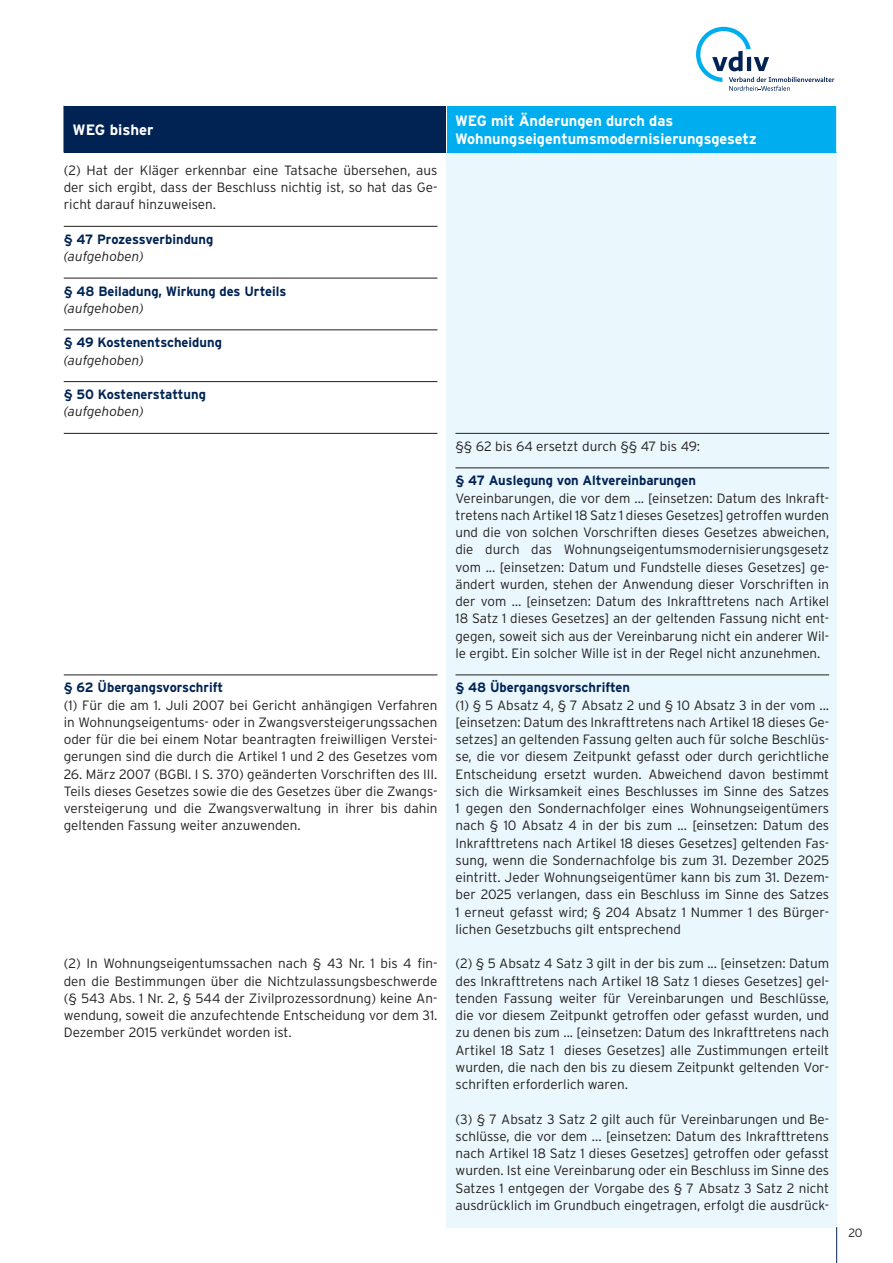
<style>
.page{position:relative;width:893px;height:1263px;background:#fff}
.page>*{position:absolute;margin:0;border:0;box-sizing:border-box;transform-origin:0 0}
.t1{font:700 15px/18px "Interstate";color:#fff}
.t2{font:300 13.5px/17.2px "Interstate";color:#231f20;text-align:justify}
.t3{font:700 13.5px "Interstate";color:#002354;scale:.96 1}
.t4{font:italic 300 13.5px "Interstate";color:#231f20}
.t5{font:300 12px "Interstate";color:#231f20}
</style>
<div class="page">
<div style="left:446px;top:141px;width:391px;height:1086px;background:#eaf7fd"></div>
<svg style="left:696px;top:27px;width:138px;height:64px"></svg>
<hr style="left:836px;top:1227px;width:1px;height:36px;background:#002354">
<div style="left:64px;top:106px;width:382px;height:47px;background:#002354"></div>
<div style="left:446px;top:106px;width:391px;height:47px;background:#00aeef"></div>
<hr style="left:446px;top:106px;width:1px;height:47px;background:#fff">
<hr style="left:836px;top:106px;width:1px;height:47px;background:#fff">
<hr style="left:64px;top:226px;width:373px;height:1px;background:#231f20">
<hr style="left:64px;top:278px;width:373px;height:1px;background:#231f20">
<hr style="left:64px;top:330px;width:373px;height:1px;background:#231f20">
<hr style="left:64px;top:381px;width:373px;height:1px;background:#231f20">
<hr style="left:64px;top:433px;width:373px;height:1px;background:#231f20">
<hr style="left:64px;top:675px;width:373px;height:1px;background:#231f20">
<hr style="left:455px;top:433px;width:374px;height:1px;background:#231f20">
<hr style="left:455px;top:468px;width:374px;height:1px;background:#231f20">
<hr style="left:455px;top:675px;width:374px;height:1px;background:#231f20">
<p class="t1" style="left:72px;top:121px;width:83px">WEG bisher</p>
<p class="t1" style="left:455px;top:112px;width:303px">WEG mit Änderungen durch das<br>Wohnungseigentumsmodernisierungsgesetz</p>
<p class="t2" style="left:64px;top:161px;width:375px">(2) Hat der Kläger erkennbar eine Tatsache übersehen, aus der sich ergibt, dass der Beschluss nichtig ist, so hat das Ge&shy;richt darauf hinzuweisen.</p>
<p class="t3" style="left:64px;top:231px;width:157px">§ 47 Prozessverbindung</p>
<p class="t4" style="left:64px;top:249px;width:81px">(aufgehoben)</p>
<p class="t3" style="left:64px;top:283px;width:233px">§ 48 Beiladung, Wirkung des Urteils</p>
<p class="t4" style="left:64px;top:300px;width:81px">(aufgehoben)</p>
<p class="t3" style="left:64px;top:335px;width:166px">§ 49 Kostenentscheidung</p>
<p class="t4" style="left:64px;top:352px;width:81px">(aufgehoben)</p>
<p class="t3" style="left:64px;top:387px;width:150px">§ 50 Kostenerstattung</p>
<p class="t4" style="left:64px;top:404px;width:81px">(aufgehoben)</p>
<p class="t3" style="left:64px;top:680px;width:168px">§ 62 Übergangsvorschrift</p>
<p class="t2" style="left:64px;top:696px;width:375px">(1) Für die am 1. Juli 2007 bei Gericht anhängigen Verfahren in Wohnungseigentums- oder in Zwangsversteigerungssachen oder für die bei einem Notar beantragten freiwilligen Verstei&shy;gerungen sind die durch die Artikel 1 und 2 des Gesetzes vom</p>
<p class="t2" style="left:64px;top:765px;width:375px">26. März 2007 (BGBl. I S. 370) geänderten Vorschriften des III.<br>Teils dieses Gesetzes sowie die des Gesetzes über die Zwangs&shy;versteigerung und die Zwangsverwaltung in ihrer bis dahin geltenden Fassung weiter anzuwenden.</p>
<p class="t2" style="left:64px;top:955px;width:375px">(2) In Wohnungseigentumssachen nach § 43 Nr. 1 bis 4 fin&shy;den die Bestimmungen über die Nichtzulassungsbeschwerde (§ 543 Abs. 1 Nr. 2, § 544 der Zivilprozessordnung) keine An&shy;wendung, soweit die anzufechtende Entscheidung vor dem 31.<br>Dezember 2015 verkündet worden ist.</p>
<p class="t2" style="left:455px;top:437px;width:246px">§§ 62 bis 64 ersetzt durch §§ 47 bis 49:</p>
<p class="t3" style="left:455px;top:473px;width:252px">§ 47 Auslegung von Altvereinbarungen</p>
<p class="t2" style="left:455px;top:489px;width:375px">Vereinbarungen, die vor dem ... [einsetzen: Datum des Inkraft&shy;tretens nach Artikel 18 Satz 1 dieses Gesetzes] getroffen wurden und die von solchen Vorschriften dieses Gesetzes abweichen, die durch das Wohnungseigentumsmodernisierungsgesetz vom ... [einsetzen: Datum und Fundstelle dieses Gesetzes] ge&shy;ändert wurden, stehen der Anwendung dieser Vorschriften in der vom … [einsetzen: Datum des Inkrafttretens nach Artikel 18 Satz 1 dieses Gesetzes] an der geltenden Fassung nicht ent&shy;gegen, soweit sich aus der Vereinbarung nicht ein anderer Wil&shy;le ergibt. Ein solcher Wille ist in der Regel nicht anzunehmen.</p>
<p class="t3" style="left:455px;top:680px;width:183px">§ 48 Übergangsvorschriften</p>
<p class="t2" style="left:455px;top:696px;width:375px">(1) § 5 Absatz 4, § 7 Absatz 2 und § 10 Absatz 3 in der vom ... [einsetzen: Datum des Inkrafttretens nach Artikel 18 dieses Ge&shy;setzes] an geltenden Fassung gelten auch für solche Beschlüs&shy;se, die vor diesem Zeitpunkt gefasst oder durch gerichtliche Entscheidung ersetzt wurden. Abweichend davon bestimmt sich die Wirksamkeit eines Beschlusses im Sinne des Satzes 1 gegen den Sondernachfolger eines Wohnungseigentümers nach § 10 Absatz 4 in der bis zum ... [einsetzen: Datum des Inkrafttretens nach Artikel 18 dieses Gesetzes] geltenden Fas&shy;sung, wenn die Sondernachfolge bis zum 31. Dezember 2025 eintritt. Jeder Wohnungseigentümer kann bis zum 31. Dezem&shy;ber 2025 verlangen, dass ein Beschluss im Sinne des Satzes 1 erneut gefasst wird; § 204 Absatz 1 Nummer 1 des Bürger&shy;lichen Gesetzbuchs gilt entsprechend</p>
<p class="t2" style="left:455px;top:955px;width:375px">(2) § 5 Absatz 4 Satz 3 gilt in der bis zum ... [einsetzen: Datum des Inkrafttretens nach Artikel 18 Satz 1 dieses Gesetzes] gel&shy;tenden Fassung weiter für Vereinbarungen und Beschlüsse, die vor diesem Zeitpunkt getroffen oder gefasst wurden, und zu denen bis zum ... [einsetzen: Datum des Inkrafttretens nach Artikel 18 Satz 1 dieses Gesetzes] alle Zustimmungen erteilt wurden, die nach den bis zu diesem Zeitpunkt geltenden Vor&shy;schriften erforderlich waren.</p>
<p class="t2" style="left:455px;top:1110px;width:375px">(3) § 7 Absatz 3 Satz 2 gilt auch für Vereinbarungen und Be&shy;schlüsse, die vor dem ... [einsetzen: Datum des Inkrafttretens nach Artikel 18 Satz 1 dieses Gesetzes] getroffen oder gefasst wurden. Ist eine Vereinbarung oder ein Beschluss im Sinne des Satzes 1 entgegen der Vorgabe des § 7 Absatz 3 Satz 2 nicht ausdrücklich im Grundbuch eingetragen, erfolgt die ausdrück-</p>
<p class="t5" style="left:848px;top:1226px;width:16px">20</p>
</div>
